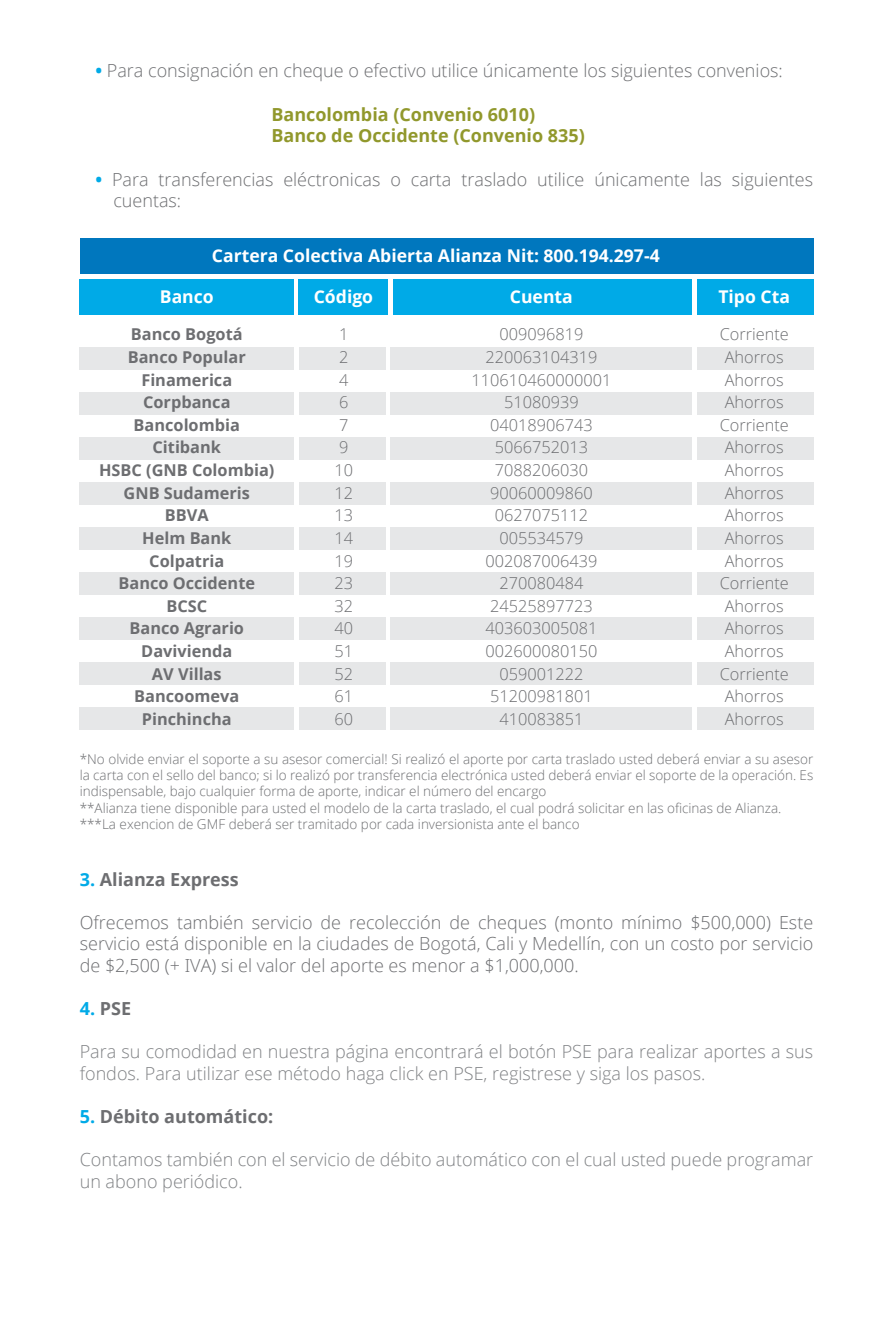
<style>
.page{position:relative;width:893px;height:1340px;background:#fff}
.page>*{position:absolute;margin:0;border:0;box-sizing:border-box;transform-origin:0 0}
.t1{font:300 18px/21.6px "Open Sans";color:#6d6e71}
.t2{font:300 18px/21.6px "Open Sans";color:#808285}
.t3{font:700 18px/21.6px "Open Sans";color:#91982c}
.t4{font:700 18px "Open Sans";color:#6d6e71}
.t5{font:700 17.55px "Open Sans";color:#fff}
.t6{font:300 16.43px/22.7px "Open Sans";color:#6d6e71;text-align:center}
.t7{font:700 16.43px/22.7px "Open Sans";color:#6d6e71;text-align:center}
.t8{font:300 13.5px/16.2px "Open Sans";color:#6d6e71}
.s1{font-weight:700;color:#00aae7}
.s2{color:#00aae7}
</style>
<div class="page">
<div style="left:80px;top:347px;width:214px;height:22px;background:#e6e7e8"></div>
<div style="left:697px;top:347px;width:116px;height:22px;background:#e6e7e8"></div>
<div style="left:299px;top:347px;width:87px;height:22px;background:#e6e7e8"></div>
<div style="left:391px;top:347px;width:301px;height:22px;background:#e6e7e8"></div>
<div style="left:80px;top:392px;width:214px;height:22px;background:#e6e7e8"></div>
<div style="left:697px;top:392px;width:116px;height:22px;background:#e6e7e8"></div>
<div style="left:299px;top:392px;width:87px;height:22px;background:#e6e7e8"></div>
<div style="left:391px;top:392px;width:301px;height:22px;background:#e6e7e8"></div>
<div style="left:80px;top:437px;width:214px;height:22px;background:#e6e7e8"></div>
<div style="left:697px;top:437px;width:116px;height:22px;background:#e6e7e8"></div>
<div style="left:299px;top:437px;width:87px;height:22px;background:#e6e7e8"></div>
<div style="left:391px;top:437px;width:301px;height:22px;background:#e6e7e8"></div>
<div style="left:80px;top:482px;width:214px;height:22px;background:#e6e7e8"></div>
<div style="left:697px;top:482px;width:116px;height:22px;background:#e6e7e8"></div>
<div style="left:299px;top:482px;width:87px;height:22px;background:#e6e7e8"></div>
<div style="left:391px;top:482px;width:301px;height:22px;background:#e6e7e8"></div>
<div style="left:80px;top:527px;width:214px;height:22px;background:#e6e7e8"></div>
<div style="left:697px;top:527px;width:116px;height:22px;background:#e6e7e8"></div>
<div style="left:299px;top:527px;width:87px;height:22px;background:#e6e7e8"></div>
<div style="left:391px;top:527px;width:301px;height:22px;background:#e6e7e8"></div>
<div style="left:80px;top:572px;width:214px;height:22px;background:#e6e7e8"></div>
<div style="left:697px;top:572px;width:116px;height:22px;background:#e6e7e8"></div>
<div style="left:299px;top:572px;width:87px;height:22px;background:#e6e7e8"></div>
<div style="left:391px;top:572px;width:301px;height:22px;background:#e6e7e8"></div>
<div style="left:80px;top:617px;width:214px;height:23px;background:#e6e7e8"></div>
<div style="left:697px;top:617px;width:116px;height:23px;background:#e6e7e8"></div>
<div style="left:299px;top:617px;width:87px;height:23px;background:#e6e7e8"></div>
<div style="left:391px;top:617px;width:301px;height:23px;background:#e6e7e8"></div>
<div style="left:80px;top:662px;width:214px;height:23px;background:#e6e7e8"></div>
<div style="left:697px;top:662px;width:116px;height:23px;background:#e6e7e8"></div>
<div style="left:299px;top:662px;width:87px;height:23px;background:#e6e7e8"></div>
<div style="left:391px;top:662px;width:301px;height:23px;background:#e6e7e8"></div>
<div style="left:80px;top:707px;width:214px;height:23px;background:#e6e7e8"></div>
<div style="left:697px;top:707px;width:116px;height:23px;background:#e6e7e8"></div>
<div style="left:299px;top:707px;width:87px;height:23px;background:#e6e7e8"></div>
<div style="left:391px;top:707px;width:301px;height:23px;background:#e6e7e8"></div>
<div style="left:80px;top:279px;width:214px;height:36px;background:#00aae7"></div>
<div style="left:80px;top:238px;width:733px;height:36px;background:#0077be"></div>
<div style="left:697px;top:279px;width:116px;height:36px;background:#00aae7"></div>
<div style="left:299px;top:279px;width:89px;height:36px;background:#00aae7"></div>
<div style="left:393px;top:279px;width:299px;height:36px;background:#00aae7"></div>
<h1 class="t1" style="left:95px;top:60px;width:689px"><span class="s1">•</span> Para consignación en cheque o efectivo utilice únicamente los siguientes convenios:</h1>
<h1 class="t3" style="left:271px;top:103px;width:315px">Bancolombia (Convenio 6010)<br>Banco de Occidente (Convenio 835)</h1>
<h1 class="t1" style="left:113px;top:168px;width:701px;text-indent:-18px"><span class="s1">•</span> Para transferencias eléctronicas o carta traslado utilice únicamente las siguientes cuentas:</h1>
<p class="t5" style="left:212px;top:243px;width:449px">Cartera Colectiva Abierta Alianza Nit: 800.194.297-4</p>
<p class="t5" style="left:160px;top:284px;width:55px">Banco</p>
<p class="t7" style="left:99px;top:322px;width:177px">Banco Bogotá<br>Banco Popular<br>Finamerica<br>Corpbanca<br>Bancolombia<br>Citibank<br>HSBC (GNB Colombia)<br>GNB Sudameris<br>BBVA<br>Helm Bank<br>Colpatria<br>Banco Occidente<br>BCSC<br>Banco Agrario<br>Davivienda<br>AV Villas<br>Bancoomeva<br>Pinchincha</p>
<p class="t5" style="left:314px;top:284px;width:61px">Código</p>
<p class="t6" style="left:334px;top:322px;width:20px;text-align:left">1<br>2<br>4<br>6<br>7<br>9<br>10<br>12<br>13<br>14<br>19<br>23<br>32<br>40<br>51<br>52<br>61<br>60</p>
<p class="t5" style="left:510px;top:284px;width:64px">Cuenta</p>
<p class="t6" style="left:472px;top:322px;width:141px">009096819<br>220063104319<br>110610460000001<br>51080939<br>04018906743<br>5066752013<br>7088206030<br>90060009860<br>0627075112<br>005534579<br>002087006439<br>270080484<br>24525897723<br>403603005081<br>002600080150<br>059001222<br>51200981801<br>410083851</p>
<p class="t5" style="left:718px;top:284px;width:73px">Tipo Cta</p>
<p class="t6" style="left:720px;top:322px;width:71px">Corriente<br>Ahorros<br>Ahorros<br>Ahorros<br>Corriente<br>Ahorros<br>Ahorros<br>Ahorros<br>Ahorros<br>Ahorros<br>Ahorros<br>Corriente<br>Ahorros<br>Ahorros<br>Ahorros<br>Corriente<br>Ahorros<br>Ahorros</p>
<p class="t8" style="left:80px;top:750px;width:735px">*No olvide enviar el soporte a su asesor comercial! Si realizó el aporte por carta traslado usted deberá enviar a su asesor la carta con el sello del banco; si lo realizó por transferencia electrónica usted deberá enviar el soporte de la operación. Es indispensable, bajo cualquier forma de aporte, indicar el número del encargo<br>**Alianza tiene disponible para usted el modelo de la carta traslado, el cual podrá solicitar en las oficinas de Alianza. ***La exencion de GMF deberá ser tramitado por cada inversionista ante el banco</p>
<h1 class="t4" style="left:80px;top:866px;width:161px"><span class="s2">3.</span> Alianza Express</h1>
<p class="t1" style="left:80px;top:910px;width:735px;text-align:justify">Ofrecemos también servicio de recolección de cheques (monto mínimo $500,000) Este servicio está disponible en la ciudades de Bogotá, Cali y Medellín, con un costo por servicio de $2,500 (+ IVA) si el valor del aporte es menor a $1,000,000.</p>
<h1 class="t4" style="left:80px;top:995px;width:53px"><span class="s2">4.</span> PSE</h1>
<h1 class="t2" style="left:80px;top:1040px;width:735px">Para su comodidad en nuestra página encontrará el botón PSE para realizar aportes a sus fondos. Para utilizar ese método haga click en PSE, registrese y siga los pasos.</h1>
<h1 class="t4" style="left:80px;top:1103px;width:195px"><span class="s2">5.</span> Débito automático:</h1>
<h1 class="t2" style="left:80px;top:1148px;width:735px">Contamos también con el servicio de débito automático con el cual usted puede programar un abono periódico.</h1>
</div>
